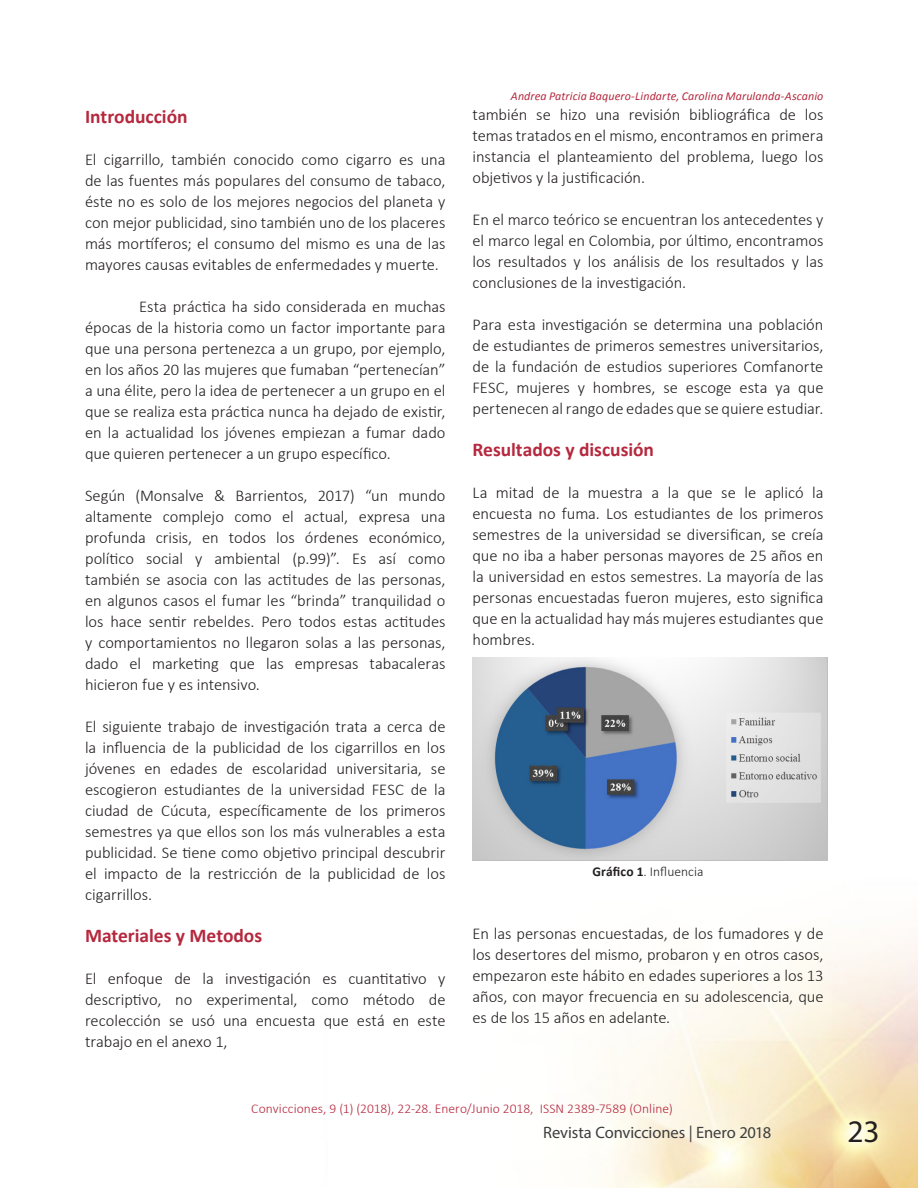
<style>
.page{position:relative;width:918px;height:1188px;background:#fff}
.page>*{position:absolute;margin:0;border:0;box-sizing:border-box;transform-origin:0 0}
.t1{font:31.5px "Myriad Pro";color:#231f20}
.sub{font:700 19.5px "Calibri";color:#b5283e}
.Sub2{font:300 16.5px/21px "Calibri";letter-spacing:-.005em;color:#231f20;text-align:justify}
.t2{font:16.5px "Myriad Pro";letter-spacing:-.005em;color:#3e3e3f}
.Sub2-2{font:300 13.5px "Calibri";letter-spacing:.005em;color:#b5283e}
.Sub2-3{font:300 13.5px "Calibri";letter-spacing:.005em;color:#231f20}
.autor{font:italic 12px "Calibri";letter-spacing:.01em;color:#b5283e}
.s1{font-weight:700}
</style>
<div class="page">
<img style="left:472px;top:657px;width:446px;height:531px">
<img style="left:472px;top:658px;width:355px;height:203px">
<p class="sub" style="left:85px;top:104px;width:104px">Introducción</p>
<p class="Sub2" style="left:85px;top:148px;width:362px">El cigarrillo, también conocido como cigarro es una de las fuentes más populares del consumo de tabaco, éste no es solo de los mejores negocios del planeta y con mejor publicidad, sino también uno de los placeres más mortíferos; el consumo del mismo es una de las mayores causas evitables de enfermedades y muerte.</p>
<p class="Sub2" style="left:85px;top:295px;width:362px;text-indent:54px">Esta práctica ha sido considerada en muchas épocas de la historia como un factor importante para que una persona pertenezca a un grupo, por ejemplo, en los años 20 las mujeres que fumaban “pertenecían” a una élite, pero la idea de pertenecer a un grupo en el que se realiza esta práctica nunca ha dejado de existir, en la actualidad los jóvenes empiezan a fumar dado que quieren pertenecer a un grupo específico.</p>
<p class="Sub2" style="left:85px;top:484px;width:362px">Según (Monsalve &amp; Barrientos, 2017) “un mundo altamente complejo como el actual, expresa una profunda crisis, en todos los órdenes económico, político social y ambiental (p.99)”. Es así como también se asocia con las actitudes de las personas, en algunos casos el fumar les “brinda” tranquilidad o los hace sentir rebeldes. Pero todos estas actitudes y comportamientos no llegaron solas a las personas, dado el marketing que las empresas tabacaleras hicieron fue y es intensivo.</p>
<p class="Sub2" style="left:85px;top:715px;width:362px">El siguiente trabajo de investigación trata a cerca de la influencia de la publicidad de los cigarrillos en los jóvenes en edades de escolaridad universitaria, se escogieron estudiantes de la universidad FESC de la ciudad de Cúcuta, específicamente de los primeros semestres ya que ellos son los más vulnerables a esta publicidad. Se tiene como objetivo principal descubrir el impacto de la restricción de la publicidad de los cigarrillos.</p>
<p class="sub" style="left:85px;top:923px;width:179px">Materiales y Metodos</p>
<p class="Sub2" style="left:85px;top:967px;width:362px">El enfoque de la investigación es cuantitativo y descriptivo, no experimental, como método de recolección se usó una encuesta que está en este trabajo en el anexo 1,</p>
<p class="autor" style="left:511px;top:88px;width:314px">Andrea Patricia Baquero-Lindarte, Carolina Marulanda-Ascanio</p>
<p class="Sub2" style="left:472px;top:104px;width:353px">también se hizo una revisión bibliográfica de los temas tratados en el mismo, encontramos en primera instancia el planteamiento del problema, luego los objetivos y la justificación.</p>
<p class="Sub2" style="left:472px;top:209px;width:352px">En el marco teórico se encuentran los antecedentes y el marco legal en Colombia, por último, encontramos los resultados y los análisis de los resultados y las conclusiones de la investigación.</p>
<p class="Sub2" style="left:472px;top:314px;width:353px">Para esta investigación se determina una población de estudiantes de primeros semestres universitarios, de la fundación de estudios superiores Comfanorte FESC, mujeres y hombres, se escoge esta ya que pertenecen al rango de edades que se quiere estudiar.</p>
<p class="sub" style="left:472px;top:437px;width:183px">Resultados y discusión</p>
<p class="Sub2" style="left:472px;top:482px;width:353px">La mitad de la muestra a la que se le aplicó la encuesta no fuma. Los estudiantes de los primeros semestres de la universidad se diversifican, se creía que no iba a haber personas mayores de 25 años en la universidad en estos semestres. La mayoría de las personas encuestadas fueron mujeres, esto significa que en la actualidad hay más mujeres estudiantes que hombres.</p>
<p class="Sub2-3" style="left:593px;top:864px;width:112px"><span class="s1">Gráfico 1</span>. Influencia</p>
<p class="Sub2" style="left:472px;top:923px;width:353px">En las personas encuestadas, de los fumadores y de los desertores del mismo, probaron y en otros casos, empezaron este hábito en edades superiores a los 13 años, con mayor frecuencia en su adolescencia, que es de los 15 años en adelante.</p>
<p class="Sub2-2" style="left:251px;top:1100px;width:423px">Convicciones, 9 (1) (2018), 22-28. Enero/Junio 2018, ISSN 2389-7589 (Online)</p>
<p class="t2" style="left:543px;top:1123px;width:230px">Revista Convicciones | Enero 2018</p>
<h1 class="t1" style="left:848px;top:1112px;width:33px">23</h1>
</div>
